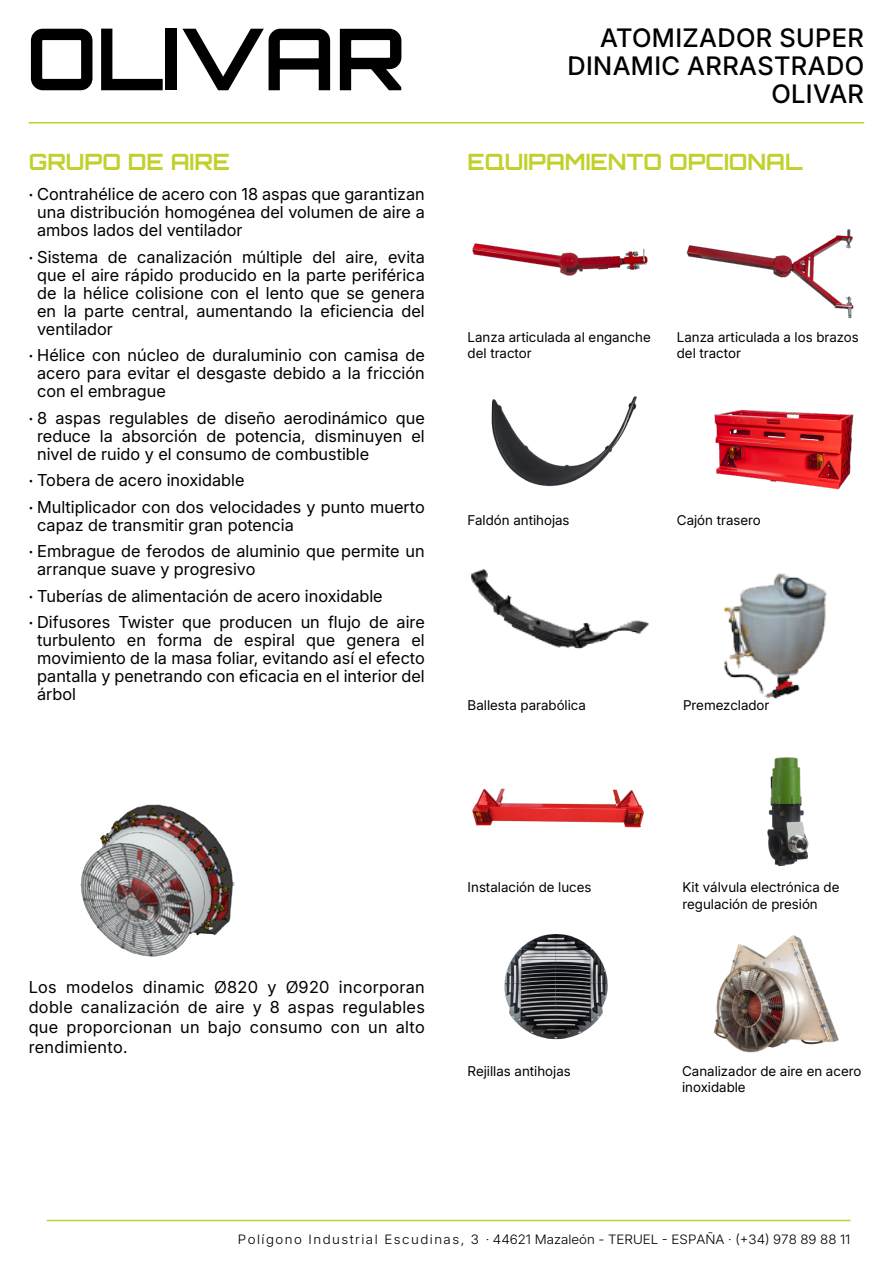
<style>
.page{position:relative;width:893px;height:1263px;background:#fff}
.page>*{position:absolute;margin:0;border:0;box-sizing:border-box;transform-origin:0 0}
.Titulo_Máquina_secundario{font:700 85.5px "Orbitron";letter-spacing:-.01em;color:#000}
.Subtitulo_secundario_2{font:500 25.5px "Inter 18 pt";letter-spacing:.015em;color:#000}
.Encabezado_opciones{font:700 22.5px "Orbitron";color:#c2d02b}
.Texto_contenido{font:16.5px/18px "Inter 18 pt";color:#000;text-align:justify}
.Cuadro_Texto{font:13.5px/16.2px "Inter 18 pt";color:#000}
.t1{font:300 12.9px "Inter 18 pt";color:#000;scale:1.04 1}
.s1{font-family:"Lato"}
.s2{font-family:"Open Sans"}
</style>
<div class="page">
<hr style="left:29px;top:122px;width:835px;height:1px;background:#c2d02b">
<hr style="left:47px;top:1220px;width:803px;height:1px;background:#c2d02b">
<img style="left:472px;top:243px;width:176px;height:33px">
<img style="left:686px;top:229px;width:168px;height:90px">
<img style="left:491px;top:396px;width:146px;height:91px">
<img style="left:714px;top:410px;width:140px;height:80px">
<img style="left:470px;top:569px;width:179px;height:80px">
<img style="left:724px;top:573px;width:103px;height:126px">
<img style="left:767px;top:757px;width:42px;height:110px">
<img style="left:472px;top:788px;width:172px;height:40px">
<img style="left:504px;top:934px;width:104px;height:106px">
<img style="left:713px;top:935px;width:126px;height:118px">
<img style="left:80px;top:804px;width:155px;height:153px">
<p class="Titulo_Máquina_secundario" style="left:26px;top:6px;width:381px">OLIVAR</p>
<p class="Subtitulo_secundario_2" style="left:600px;top:19px;width:266px">ATOMIZADOR SUPER</p>
<p class="Subtitulo_secundario_2" style="left:567px;top:47px;width:298px">DINAMIC ARRASTRADO</p>
<p class="Subtitulo_secundario_2" style="left:771px;top:74px;width:94px">OLIVAR</p>
<p class="Encabezado_opciones" style="left:29px;top:147px;width:203px">GRUPO DE AIRE</p>
<p class="Encabezado_opciones" style="left:468px;top:147px;width:336px">EQUIPAMIENTO OPCIONAL</p>
<p class="Texto_contenido" style="left:37px;top:185px;width:389px;text-indent:-9px"><span class="s1">·</span> Contrahélice de acero con 18 aspas que garantizan una distribución homogénea del volumen de aire a ambos lados del ventilador</p>
<p class="Texto_contenido" style="left:37px;top:247px;width:389px;text-indent:-9px"><span class="s1">·</span> Sistema de canalización múltiple del aire, evita que el aire rápido producido en la parte periférica de la hélice colisione con el lento que se genera en la parte central, aumentando la eficiencia del ventilador</p>
<p class="Texto_contenido" style="left:37px;top:346px;width:389px;text-indent:-9px"><span class="s1">·</span> Hélice con núcleo de duraluminio con camisa de acero para evitar el desgaste debido a la fricción con el embrague</p>
<p class="Texto_contenido" style="left:37px;top:408px;width:389px;text-indent:-9px"><span class="s1">·</span> 8 aspas regulables de diseño aerodinámico que reduce la absorción de potencia, disminuyen el nivel de ruido y el consumo de combustible</p>
<p class="Texto_contenido" style="left:29px;top:471px;width:217px"><span class="s1">·</span> Tobera de acero inoxidable</p>
<p class="Texto_contenido" style="left:37px;top:497px;width:389px;text-indent:-9px"><span class="s1">·</span> Multiplicador con dos velocidades y punto muerto capaz de transmitir gran potencia</p>
<p class="Texto_contenido" style="left:37px;top:542px;width:389px;text-indent:-9px"><span class="s1">·</span> Embrague de ferodos de aluminio que permite un arranque suave y progresivo</p>
<p class="Texto_contenido" style="left:29px;top:586px;width:355px"><span class="s1">·</span> Tuberías de alimentación de acero inoxidable</p>
<p class="Texto_contenido" style="left:37px;top:613px;width:389px;text-indent:-9px"><span class="s1">·</span> Difusores Twister que producen un flujo de aire turbulento en forma de espiral que genera el movimiento de la masa foliar, evitando así el efecto pantalla y penetrando con eficacia en el interior del árbol</p>
<p class="Cuadro_Texto" style="left:468px;top:329px;width:185px">Lanza articulada al enganche del tractor</p>
<p class="Cuadro_Texto" style="left:677px;top:329px;width:183px">Lanza articulada a los brazos del tractor</p>
<p class="Cuadro_Texto" style="left:468px;top:512px;width:103px">Faldón antihojas</p>
<p class="Cuadro_Texto" style="left:677px;top:512px;width:85px">Cajón trasero</p>
<p class="Cuadro_Texto" style="left:468px;top:696px;width:120px">Ballesta parabólica</p>
<p class="Cuadro_Texto" style="left:683px;top:696px;width:88px">Premezclador</p>
<p class="Texto_contenido" style="left:29px;top:977px;width:398px;line-height:19.8px">Los modelos dinamic <span class="s2">Ø</span>820 y <span class="s2">Ø</span>920 incorporan doble canalización de aire y 8 aspas regulables que proporcionan un bajo consumo con un alto rendimiento.</p>
<p class="Cuadro_Texto" style="left:468px;top:879px;width:125px">Instalación de luces</p>
<p class="Cuadro_Texto" style="left:468px;top:1063px;width:105px">Rejillas antihojas</p>
<p class="Cuadro_Texto" style="left:682px;top:879px;width:158px">Kit válvula electrónica de regulación de presión</p>
<p class="Cuadro_Texto" style="left:682px;top:1063px;width:181px">Canalizador de aire en acero inoxidable</p>
<p class="t1" style="left:238px;top:1230px;width:590px">Polígono Industrial Escudinas, 3 · 44621 Mazaleón - TERUEL - ESPAÑA · (+34) 978 89 88 11</p>
</div>
